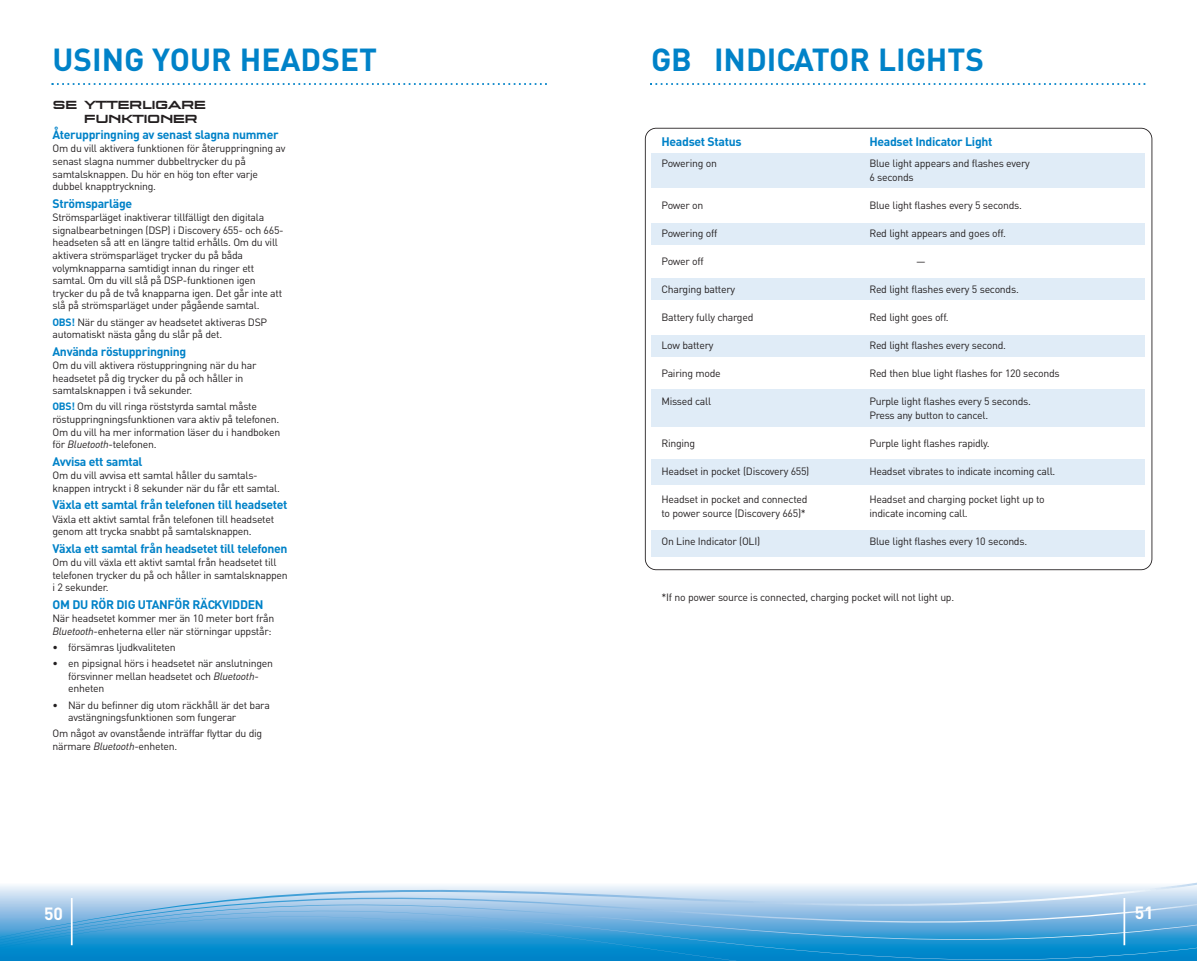
<style>
.page{position:relative;width:1197px;height:961px;background:#fff}
.page>*{position:absolute;margin:0;border:0;box-sizing:border-box;transform-origin:0 0}
.t1{font:700 31.5px "DIN";color:#0082c8}
.t2{font:700 17.5px "DIN";color:#fff}
.t3{font:700 12.25px "DIN";letter-spacing:-.025em;color:#0082c8}
.t4{font:700 12.25px/14px "Q Type Ext";letter-spacing:-.05em;color:#231f20}
.t5{font:10.5px/12.6px "DIN";letter-spacing:-.025em;color:#231f20}
.s1{font-weight:700;color:#0082c8}
.s2{font-style:italic}
</style>
<div class="page">
<svg style="left:52px;top:83px;width:495px;height:2px"></svg>
<div style="left:645px;top:128px;width:507px;height:442px;border:2px solid #231f20;border-radius:11px"></div>
<div style="left:651px;top:530px;width:493px;height:26px;background:#e0ecf7"></div>
<div style="left:651px;top:154px;width:493px;height:34px;background:#e0ecf7"></div>
<div style="left:651px;top:224px;width:493px;height:21px;background:#e0ecf7"></div>
<div style="left:651px;top:278px;width:493px;height:21px;background:#e0ecf7"></div>
<div style="left:651px;top:335px;width:493px;height:21px;background:#e0ecf7"></div>
<div style="left:651px;top:389px;width:493px;height:38px;background:#e0ecf7"></div>
<div style="left:651px;top:459px;width:493px;height:26px;background:#e0ecf7"></div>
<svg style="left:651px;top:83px;width:494px;height:2px"></svg>
<svg style="left:0;top:882px;width:1197px;height:28px;background:#c7ddf1"></svg>
<svg style="left:0;top:910px;width:1197px;height:4px;background:#91bde4"></svg>
<svg style="left:0;top:914px;width:1197px;height:47px;background:#349bd4"></svg>
<hr style="left:71px;top:898px;width:2px;height:47px;background:#fff">
<hr style="left:1123px;top:898px;width:2px;height:47px;background:#fff">
<h1 class="t1" style="left:52px;top:41px;width:326px">USING YOUR HEADSET</h1>
<h1 class="t1" style="left:651px;top:41px;width:335px">GB INDICATOR LIGHTS</h1>
<p class="t4" style="left:84px;top:100px;width:124px;text-indent:-31px">SE YTTERLIGARE<br>FUNKTIONER</p>
<p class="t3" style="left:52px;top:127px;width:228px">Återuppringning av senast slagna nummer</p>
<p class="t5" style="left:52px;top:142px;width:234px">Om du vill aktivera funktionen för återuppringning av senast slagna nummer dubbeltrycker du på samtalsknappen. Du hör en hög ton efter varje dubbel knapptryckning.</p>
<p class="t3" style="left:52px;top:196px;width:81px">Strömsparläge</p>
<p class="t5" style="left:52px;top:211px;width:233px">Strömsparläget inaktiverar tillfälligt den digitala signalbearbetningen (DSP) i Discovery 655- och 665- headseten så att en längre taltid erhålls. Om du vill aktivera strömsparläget trycker du på båda volymknapparna samtidigt innan du ringer ett samtal. Om du vill slå på DSP-funktionen igen trycker du på de två knapparna igen. Det går inte att slå på strömsparläget under pågående samtal.</p>
<p class="t5" style="left:52px;top:315px;width:216px"><span class="s1">OBS!</span> När du stänger av headsetet aktiveras DSP automatiskt nästa gång du slår på det.</p>
<p class="t3" style="left:52px;top:344px;width:135px">Använda röstuppringning</p>
<p class="t5" style="left:52px;top:359px;width:206px">Om du vill aktivera röstuppringning när du har headsetet på dig trycker du på och håller in samtalsknappen i två sekunder.</p>
<p class="t5" style="left:52px;top:400px;width:229px"><span class="s1">OBS!</span> Om du vill ringa röststyrda samtal måste röstuppringningsfunktionen vara aktiv på telefonen.<br>Om du vill ha mer information läser du i handboken för <span class="s2">Bluetooth</span>-telefonen.</p>
<p class="t3" style="left:52px;top:454px;width:92px">Avvisa ett samtal</p>
<p class="t5" style="left:52px;top:469px;width:229px">Om du vill avvisa ett samtal håller du samtals&shy;knappen intryckt i 8 sekunder när du får ett samtal.</p>
<p class="t3" style="left:52px;top:497px;width:237px">Växla ett samtal från telefonen till headsetet</p>
<p class="t5" style="left:52px;top:512px;width:223px">Växla ett aktivt samtal från telefonen till headsetet genom att trycka snabbt på samtalsknappen.</p>
<p class="t3" style="left:52px;top:541px;width:237px">Växla ett samtal från headsetet till telefonen</p>
<p class="t5" style="left:52px;top:556px;width:237px">Om du vill växla ett aktivt samtal från headsetet till telefonen trycker du på och håller in samtalsknappen i 2 sekunder.</p>
<p class="t3" style="left:52px;top:597px;width:213px">OM DU RÖR DIG UTANFÖR RÄCKVIDDEN</p>
<p class="t5" style="left:52px;top:612px;width:223px">När headsetet kommer mer än 10 meter bort från<br><span class="s2">Bluetooth</span>-enheterna eller när störningar uppstår:</p>
<p class="t5" style="left:52px;top:640px;width:125px">• försämras ljudkvaliteten</p>
<p class="t5" style="left:68px;top:657px;width:206px;text-indent:-16px">• en pipsignal hörs i headsetet när anslutningen försvinner mellan headsetet och <span class="s2">Bluetooth&shy;</span>enheten</p>
<p class="t5" style="left:68px;top:698px;width:203px;text-indent:-16px">• När du befinner dig utom räckhåll är det bara avstängningsfunktionen som fungerar</p>
<p class="t5" style="left:52px;top:727px;width:211px">Om något av ovanstående inträffar flyttar du dig närmare <span class="s2">Bluetooth</span>-enheten.</p>
<p class="t3" style="left:662px;top:134px;width:82px">Headset Status</p>
<p class="t3" style="left:869px;top:134px;width:125px">Headset Indicator Light</p>
<p class="t5" style="left:662px;top:156px;width:57px">Powering on</p>
<p class="t5" style="left:869px;top:156px;width:162px;line-height:14px">Blue light appears and flashes every<br>6 seconds</p>
<p class="t5" style="left:662px;top:198px;width:43px">Power on</p>
<p class="t5" style="left:869px;top:198px;width:154px">Blue light flashes every 5 seconds.</p>
<p class="t5" style="left:662px;top:226px;width:57px">Powering off</p>
<p class="t5" style="left:869px;top:226px;width:138px">Red light appears and goes off.</p>
<p class="t5" style="left:662px;top:254px;width:44px">Power off</p>
<p class="t5" style="left:916px;top:254px;width:11px">—</p>
<p class="t5" style="left:662px;top:282px;width:75px">Charging battery</p>
<p class="t5" style="left:869px;top:282px;width:151px">Red light flashes every 5 seconds.</p>
<p class="t5" style="left:662px;top:310px;width:93px">Battery fully charged</p>
<p class="t5" style="left:869px;top:310px;width:81px">Red light goes off.</p>
<p class="t5" style="left:662px;top:338px;width:54px">Low battery</p>
<p class="t5" style="left:869px;top:338px;width:138px">Red light flashes every second.</p>
<p class="t5" style="left:661px;top:366px;width:61px">Pairing mode</p>
<p class="t5" style="left:869px;top:366px;width:192px">Red then blue light flashes for 120 seconds</p>
<p class="t5" style="left:661px;top:394px;width:51px">Missed call</p>
<p class="t5" style="left:869px;top:394px;width:163px;line-height:14px">Purple light flashes every 5 seconds.<br>Press any button to cancel.</p>
<p class="t5" style="left:661px;top:436px;width:35px">Ringing</p>
<p class="t5" style="left:869px;top:436px;width:122px">Purple light flashes rapidly.</p>
<p class="t5" style="left:661px;top:464px;width:149px">Headset in pocket (Discovery 655)</p>
<p class="t5" style="left:869px;top:464px;width:188px">Headset vibrates to indicate incoming call.</p>
<p class="t5" style="left:661px;top:492px;width:148px">Headset in pocket and connected</p>
<p class="t5" style="left:869px;top:492px;width:177px">Headset and charging pocket light up to</p>
<p class="t5" style="left:661px;top:506px;width:146px">to power source (Discovery 665)*</p>
<p class="t5" style="left:869px;top:506px;width:100px">indicate incoming call.</p>
<p class="t5" style="left:661px;top:534px;width:100px">On Line Indicator (OLI)</p>
<p class="t5" style="left:869px;top:534px;width:159px">Blue light flashes every 10 seconds.</p>
<p class="t5" style="left:661px;top:590px;width:294px">*If no power source is connected, charging pocket will not light up.</p>
<h2 class="t2" style="left:44px;top:903px;width:20px">50</h2>
<h2 class="t2" style="left:1135px;top:902px;width:20px">51</h2>
</div>
